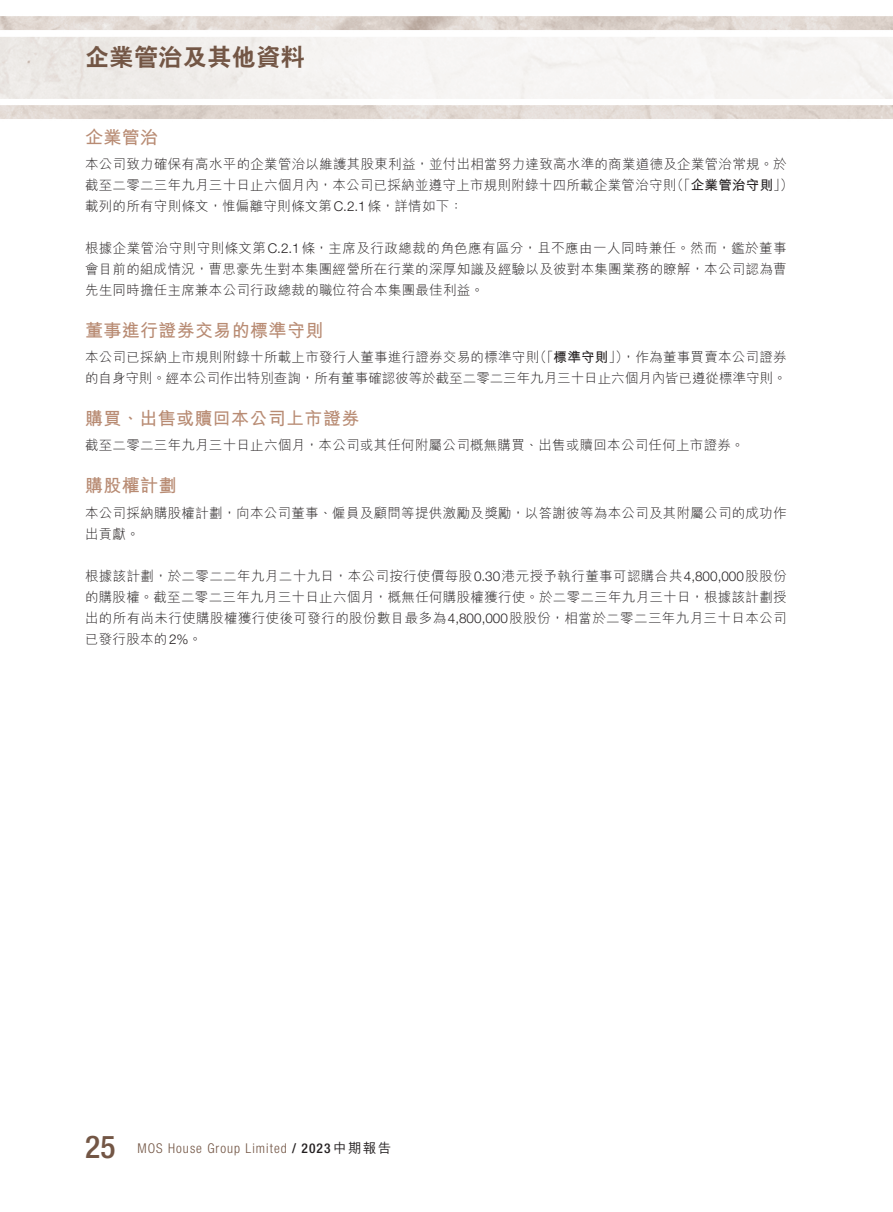
<style>
.page{position:relative;width:893px;height:1212px;background:#fff}
.page>*{position:absolute;margin:0;border:0;box-sizing:border-box;transform-origin:0 0}
.t1{font:500 condensed 31.5px "Helvetica Neue LT Std";color:#735645}
.t2{font:800 24px "C Hei 2 HK";letter-spacing:.02em;color:#735645}
._01_H1{font:700 18px "M Hei HK";letter-spacing:.02em;color:#b88b73}
._00_txt{font:300 13.5px/21px "M Hei HK";letter-spacing:.02em;color:#231f20}
._00_txt-2{font:300 13.5px/21px "M Hei HK";color:#231f20}
.t3{font:300 condensed 13.5px "Helvetica Neue LT Std";letter-spacing:.075em;color:#735645}
.s1{font-weight:700}
.s2{font-family:"Helvetica Neue LT Std"}
.s3{font-weight:500;color:#231f20}
.s4{font-family:"M Hei HK";font-weight:500;font-stretch:normal;color:#231f20}
</style>
<div class="page">
<img style="left:0;top:16px;width:893px;height:103px">
<h2 class="t2" style="left:85px;top:44px;width:221px">企業管治及其他資料</h2>
<p class="_01_H1" style="left:85px;top:124px;width:75px">企業管治</p>
<p class="_00_txt" style="left:670px;top:153px;width:124px;text-indent:-585px">本公司致力確保有高水平的企業管治以維護其股東利益，並付出相當努力達致高水準的商業道德及企業管治常規。於（「<span class="s1">企業管治守則</span> (「</p>
<p class="_00_txt" style="left:85px;top:174px;width:593px">截至二零二三年九月三十日止六個月內，本公司已採納並遵守上市規則附錄十四所載企業管治守則載列的所有守則條文，惟偏離守則條文第<span class="s2">C.2.1</span>條，詳情如下：</p>
<p class="_00_txt" style="left:85px;top:237px;width:703px;text-align:justify">根據企業管治守則守則條文第<span class="s2">C.2.1</span>條，主席及行政總裁的角色應有區分，且不應由一人同時兼任。然而，鑑於董事會目前的組成情況，曹思豪先生對本集團經營所在行業的深厚知識及經驗以及彼對本集團業務的瞭解，本公司認為曹先生同時擔任主席兼本公司行政總裁的職位符合本集團最佳利益。</p>
<p class="_01_H1" style="left:85px;top:317px;width:240px">董事進行證券交易的標準守則</p>
<p class="_00_txt" style="left:622px;top:346px;width:166px">，作為董事買賣本公司證券</p>
<p class="_00_txt" style="left:533px;top:346px;width:97px">（「<span class="s1">標準守則</span>」）</p>
<p class="_00_txt-2" style="left:85px;top:346px;width:703px">本公司已採納上市規則附錄十所載上市發行人董事進行證券交易的標準守則<br>的自身守則。經本公司作出特別查詢，所有董事確認彼等於截至二零二三年九月三十日止六個月內皆已遵從標準守則。</p>
<p class="_01_H1" style="left:85px;top:405px;width:276px">購買、出售或贖回本公司上市證券</p>
<p class="_00_txt" style="left:85px;top:435px;width:661px">截至二零二三年九月三十日止六個月，本公司或其任何附屬公司概無購買、出售或贖回本公司任何上市證券。</p>
<p class="_01_H1" style="left:85px;top:473px;width:93px">購股權計劃</p>
<p class="_00_txt" style="left:85px;top:502px;width:703px">本公司採納購股權計劃，向本公司董事、僱員及顧問等提供激勵及獎勵，以答謝彼等為本公司及其附屬公司的成功作出貢獻。</p>
<p class="_00_txt" style="left:85px;top:565px;width:703px;text-align:justify">根據該計劃，於二零二二年九月二十九日，本公司按行使價每股<span class="s2">0.30</span>港元授予執行董事可認購合共<span class="s2">4,800,000</span>股股份的購股權。截至二零二三年九月三十日止六個月，概無任何購股權獲行使。於二零二三年九月三十日，根據該計劃授出的所有尚未行使購股權獲行使後可發行的股份數目最多為<span class="s2">4,800,000</span>股股份，相當於二零二三年九月三十日本公司已發行股本的<span class="s2">2%</span>。</p>
<h1 class="t1" style="left:85px;top:1128px;width:32px">25</h1>
<p class="t3" style="left:137px;top:1140px;width:255px">MOS House Group Limited <span class="s3">/ 2023</span><span class="s4">中期報告</span></p>
</div>
